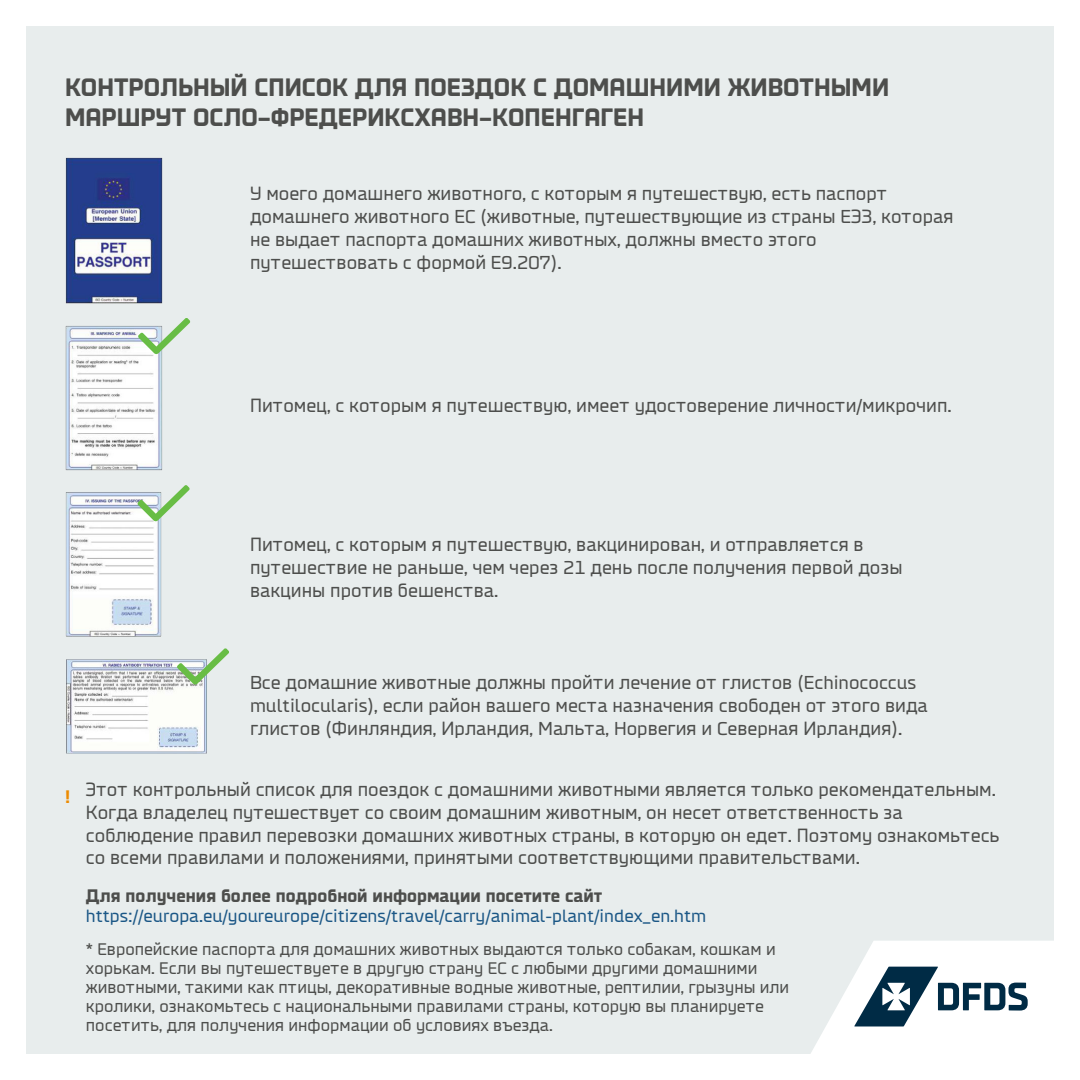
<style>
.page{position:relative;width:1080px;height:1080px;background:#fff}
.page>*{position:absolute;margin:0;border:0;box-sizing:border-box;transform-origin:0 0}
.t1{font:700 25px "DFDS";color:#4d4e4c}
.t2{font:700 25px "DFDS";color:#4d4e4c}
.t3{font:19px/22.8px "DFDS";color:#4d4e4c}
.t4{font:18px "DFDS";color:#1b5786}
.t5{font:700 18px "DFDS";color:#4d4e4c}
.t6{font:700 18px "DFDS";color:#ed8b00}
.t7{font:17px/19px "DFDS";color:#4d4e4c}
</style>
<div class="page">
<div style="left:26px;top:26px;width:1028px;height:1028px;background:#e8eded"></div>
<svg style="left:809px;top:941px;width:245px;height:113px"></svg>
<img style="left:65px;top:157px;width:97px;height:147px">
<img style="left:65px;top:325px;width:97px;height:147px">
<svg style="left:138px;top:318px;width:52px;height:36px;background:#c7dfc6"></svg>
<img style="left:65px;top:491px;width:97px;height:147px">
<svg style="left:137px;top:485px;width:53px;height:36px;background:#c7dec6"></svg>
<img style="left:65px;top:657px;width:143px;height:97px">
<svg style="left:177px;top:648px;width:52px;height:37px;background:#c3dac2"></svg>
<h1 class="t1" style="left:65px;top:68px;width:826px">КОНТРОЛЬНЫЙ СПИСОК ДЛЯ ПОЕЗДОК С ДОМАШНИМИ ЖИВОТНЫМИ</h1>
<h1 class="t2" style="left:65px;top:98px;width:581px">МАРШРУТ ОСЛО–ФРЕДЕРИКСХАВН–КОПЕНГАГЕН</h1>
<p class="t3" style="left:250px;top:181px;width:705px">У моего домашнего животного, с которым я путешествую, есть паспорт домашнего животного ЕС (животные, путешествующие из страны ЕЭЗ, которая не выдает паспорта домашних животных, должны вместо этого путешествовать с формой E9.207).</p>
<p class="t3" style="left:250px;top:393px;width:703px">Питомец, с которым я путешествую, имеет удостоверение личности/микрочип.</p>
<p class="t3" style="left:250px;top:532px;width:654px">Питомец, с которым я путешествую, вакцинирован, и отправляется в путешествие не раньше, чем через 21 день после получения первой дозы вакцины против бешенства.</p>
<p class="t3" style="left:250px;top:670px;width:679px">Все домашние животные должны пройти лечение от глистов (Echinococcus multilocularis), если район вашего места назначения свободен от этого вида глистов (Финляндия, Ирландия, Мальта, Норвегия и Северная Ирландия).</p>
<p class="t6" style="left:65px;top:783px;width:7px">!</p>
<p class="t3" style="left:86px;top:777px;width:915px">Этот контрольный список для поездок с домашними животными является только рекомендательным.<br>Когда владелец путешествует со своим домашним животным, он несет ответственность за соблюдение правил перевозки домашних животных страны, в которую он едет. Поэтому ознакомьтесь со всеми правилами и положениями, принятыми соответствующими правительствами.</p>
<p class="t5" style="left:86px;top:882px;width:518px">Для получения более подробной информации посетите сайт</p>
<p class="t4" style="left:86px;top:909px;width:622px">https://europa.eu/youreurope/citizens/travel/carry/animal-plant/index_en.htm</p>
<p class="t7" style="left:86px;top:938px;width:705px">* Европейские паспорта для домашних животных выдаются только собакам, кошкам и хорькам. Если вы путешествуете в другую страну ЕС с любыми другими домашними животными, такими как птицы, декоративные водные животные, рептилии, грызуны или кролики, ознакомьтесь с национальными правилами страны, которую вы планируете посетить, для получения информации об условиях въезда.</p>
</div>
